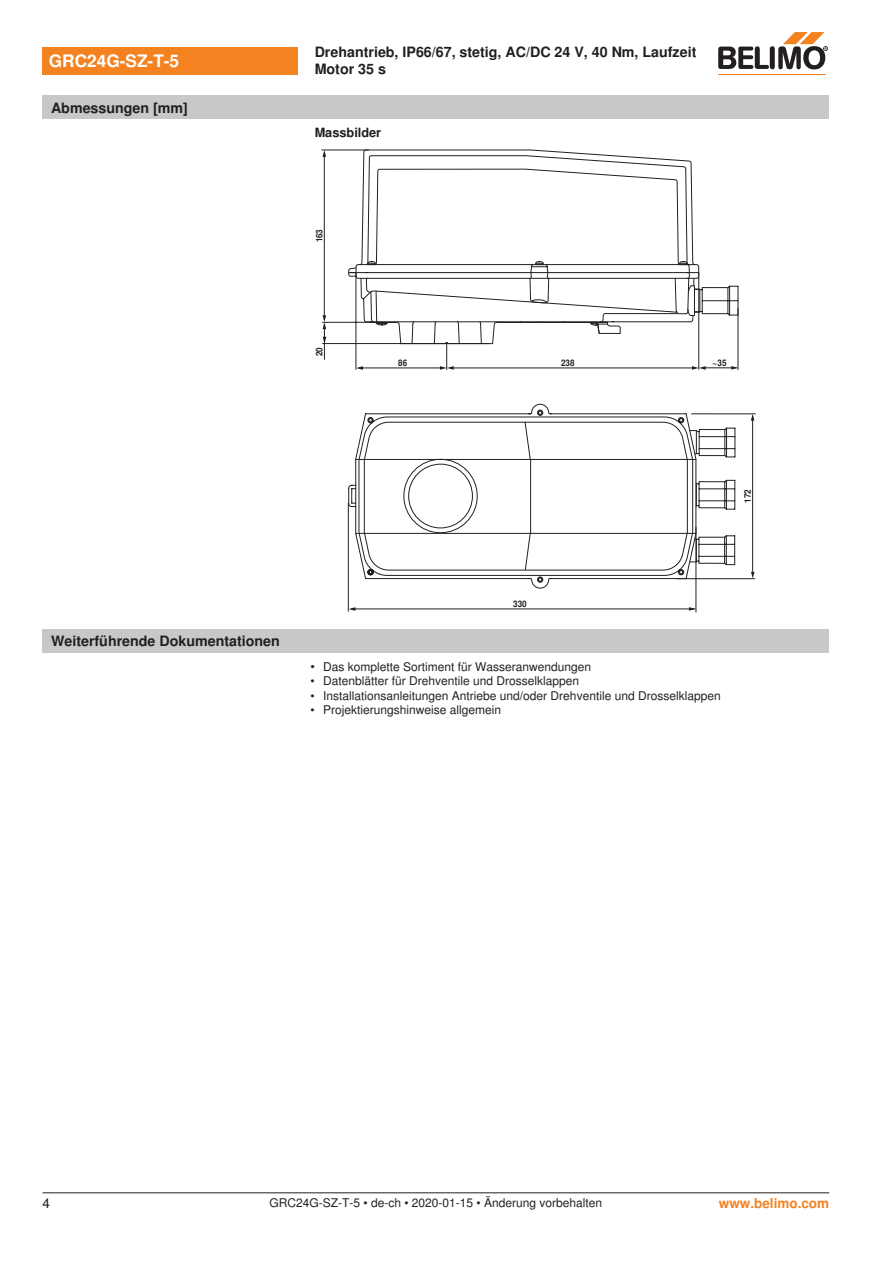
<style>
.page{position:relative;width:893px;height:1263px;background:#fff}
.page>*{position:absolute;margin:0;border:0;box-sizing:border-box;transform-origin:0 0}
.t1{font:700 17.25px "Nimbus Sans BEL";color:#fff}
.t2{font:700 14.25px/17.1px "Nimbus Sans BEL";color:#231f20}
.Rechtsbündig_Footer{font:700 13.5px "Nimbus Sans BEL";color:#f58220}
.t3{font:13.5px "Nimbus Sans BEL";color:#231f20}
.t4{font:700 12.75px "Nimbus Sans BEL";color:#231f20}
.Bulletpoints{font:12px "Nimbus Sans BEL";color:#231f20}
.Footer_EU_center{font:12px "Nimbus Sans BEL";color:#231f20}
.t5{font:700 9px "Nimbus Sans BEL";color:#231f20;scale:.9 1}
.s1{font-size:12.75px}
</style>
<div class="page">
<hr style="left:322px;top:150px;width:47px;height:1px;background:#231f20">
<hr style="left:322px;top:322px;width:50px;height:1px;background:#231f20">
<hr style="left:324px;top:153px;width:1px;height:167px;background:#231f20">
<svg style="left:322px;top:150px;width:4px;height:7px"></svg>
<hr style="left:324px;top:324px;width:1px;height:36px;background:#231f20">
<svg style="left:323px;top:315px;width:3px;height:14px"></svg>
<hr style="left:322px;top:343px;width:167px;height:1px;background:#231f20">
<hr style="left:351px;top:609px;width:344px;height:1px;background:#231f20">
<svg style="left:349px;top:607px;width:6px;height:4px"></svg>
<svg style="left:689px;top:607px;width:7px;height:4px"></svg>
<hr style="left:696px;top:527px;width:1px;height:85px;background:#231f20">
<hr style="left:348px;top:503px;width:1px;height:108px;background:#231f20">
<svg style="left:363px;top:570px;width:334px;height:19px"></svg>
<hr style="left:752px;top:419px;width:1px;height:153px;background:#231f20">
<svg style="left:751px;top:572px;width:3px;height:6px"></svg>
<svg style="left:751px;top:415px;width:3px;height:6px"></svg>
<hr style="left:691px;top:414px;width:65px;height:1px;background:#231f20">
<hr style="left:677px;top:578px;width:78px;height:1px;background:#231f20">
<svg style="left:348px;top:150px;width:391px;height:420px"></svg>
<div style="left:43px;top:629px;width:786px;height:24px;background:#c7c8ca"></div>
<div style="left:43px;top:47px;width:255px;height:27px;background:#f58220"></div>
<hr style="left:718px;top:74px;width:107px;height:1px;background:#f58220">
<svg style="left:718px;top:32px;width:110px;height:38px"></svg>
<div style="left:43px;top:96px;width:786px;height:23px;background:#c7c8ca"></div>
<hr style="left:43px;top:1192px;width:786px;height:1px;background:#231f20">
<p class="t1" style="left:49px;top:51px;width:132px">GRC24G-SZ-T-5</p>
<p class="t2" style="left:315px;top:44px;width:383px">Drehantrieb, IP66/67, stetig, AC/DC 24 V, 40 Nm, Laufzeit<br>Motor 35 s</p>
<p class="t2" style="left:51px;top:100px;width:138px">Abmessungen [mm]</p>
<p class="t4" style="left:315px;top:125px;width:68px">Massbilder</p>
<p class="t5" style="left:316px;top:242px;width:16px;rotate:-90deg">163</p>
<p class="t5" style="left:316px;top:356px;width:12px;rotate:-90deg">20</p>
<p class="t5" style="left:398px;top:359px;width:12px">86</p>
<p class="t5" style="left:561px;top:359px;width:17px">238</p>
<p class="t5" style="left:712px;top:359px;width:17px">~35</p>
<p class="t5" style="left:744px;top:503px;width:17px;rotate:-90deg">172</p>
<p class="t2" style="left:51px;top:633px;width:230px">Weiterführende Dokumentationen</p>
<p class="t5" style="left:513px;top:600px;width:17px">330</p>
<p class="Bulletpoints" style="left:310px;top:659px;width:282px"><span class="s1">•</span> Das komplette Sortiment für Wasseranwendungen</p>
<p class="Bulletpoints" style="left:310px;top:674px;width:270px">• Datenblätter für Drehventile und Drosselklappen</p>
<p class="Bulletpoints" style="left:310px;top:688px;width:412px">• Installationsanleitungen Antriebe und/oder Drehventile und Drosselklappen</p>
<p class="Bulletpoints" style="left:310px;top:703px;width:192px">• Projektierungshinweise allgemein</p>
<p class="t3" style="left:43px;top:1195px;width:9px">4</p>
<p class="Footer_EU_center" style="left:269px;top:1196px;width:334px">GRC24G-SZ-T-5 • de-ch • 2020-01-15 • Änderung vorbehalten</p>
<p class="Rechtsbündig_Footer" style="left:719px;top:1195px;width:112px">www.belimo.com</p>
</div>
